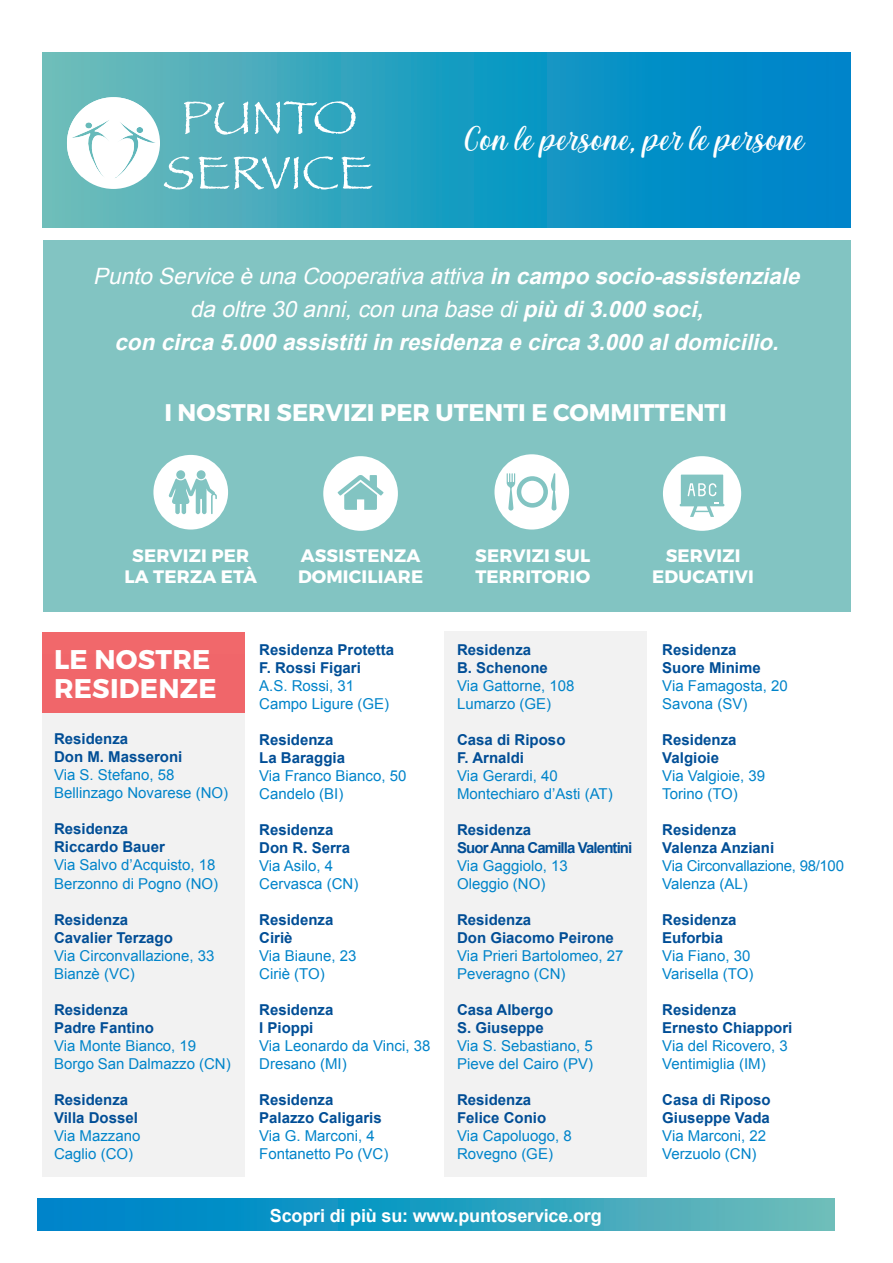
<style>
.page{position:relative;width:893px;height:1263px;background:#fff}
.page>*{position:absolute;margin:0;border:0;box-sizing:border-box;transform-origin:0 0}
.t1{font:italic 37.5px "josephsophia";color:#fff}
.t2{font:700 27px/28.5px "Montserrat";letter-spacing:.01em;color:#fff}
.t3{font:700 24px "Montserrat";color:#fff}
.t4{font:italic 22.5px "Arial";color:#fff}
.t5{font:italic 700 22.5px "Arial";color:#fff}
.t6{font:700 18px "Montserrat";letter-spacing:.01em;color:#fff}
.t7{font:700 18px "Arial";letter-spacing:-.01em;color:#fff}
.t8{font:15px "Arial";color:#0084ca}
.t9{font:700 15px "Arial";color:#014e96}
.t10{font:15px "Arial";letter-spacing:-.02em;color:#0084ca}
.t11{font:700 15px "Arial";letter-spacing:-.06em;color:#014e96}
.s1{font-weight:700}
</style>
<div class="page">
<div style="left:43px;top:240px;width:807px;height:372px;background:#82c4c2"></div>
<svg style="left:43px;top:53px;width:807px;height:174px;background:#1d9ac2"></svg>
<div style="left:444px;top:631px;width:203px;height:546px;background:#f2f2f2"></div>
<div style="left:42px;top:655px;width:203px;height:522px;background:#f2f2f2"></div>
<div style="left:42px;top:632px;width:203px;height:81px;background:#f0666a"></div>
<svg style="left:67px;top:97px;width:305px;height:92px"></svg>
<svg style="left:323px;top:456px;width:75px;height:75px"></svg>
<svg style="left:153px;top:455px;width:75px;height:74px"></svg>
<svg style="left:663px;top:456px;width:78px;height:75px"></svg>
<svg style="left:37px;top:1198px;width:797px;height:33px;background:#269ec1"></svg>
<svg style="left:494px;top:454px;width:75px;height:75px"></svg>
<div style="left:521px;top:481px;width:22px;height:22px;background:#fff;border-radius:50%"></div>
<p class="t1" style="left:462px;top:117px;width:352px">Conlepersone,perlepersone</p>
<p class="t4" style="left:93px;top:261px;width:715px">Punto Service è una Cooperativa attiva <span class="s1">in campo socio-assistenziale</span></p>
<p class="t4" style="left:190px;top:294px;width:521px">da oltre 30 anni,con una base di<span class="s1">più di3.000 soci,</span></p>
<p class="t5" style="left:114px;top:327px;width:672px">con circa 5.000 assistitiin residenza e circa 3.000 aldomicilio.</p>
<p class="t3" style="left:164px;top:397px;width:564px">I NOSTRI SERVIZI PER UTENTI E COMMITTENTI</p>
<p class="t6" style="left:132px;top:544px;width:118px">SERVIZI PER</p>
<p class="t6" style="left:125px;top:566px;width:134px">LA TERZA ETÀ</p>
<p class="t6" style="left:301px;top:544px;width:121px">ASSISTENZA</p>
<p class="t6" style="left:298px;top:566px;width:127px">DOMICILIARE</p>
<p class="t6" style="left:475px;top:544px;width:116px">SERVIZI SUL</p>
<p class="t6" style="left:475px;top:566px;width:116px">TERRITORIO</p>
<p class="t6" style="left:666px;top:544px;width:76px">SERVIZI</p>
<p class="t6" style="left:652px;top:566px;width:103px">EDUCATIVI</p>
<p class="t2" style="left:54px;top:646px;width:164px">LE NOSTRE<br>RESIDENZE</p>
<p class="t9" style="left:54px;top:729px;width:76px">Residenza</p>
<p class="t9" style="left:54px;top:747px;width:130px">Don M. Masseroni</p>
<p class="t8" style="left:54px;top:765px;width:122px">Via S. Stefano, 58</p>
<p class="t8" style="left:54px;top:783px;width:176px">Bellinzago Novarese (NO)</p>
<p class="t9" style="left:54px;top:819px;width:76px">Residenza</p>
<p class="t9" style="left:54px;top:837px;width:112px">Riccardo Bauer</p>
<p class="t8" style="left:54px;top:855px;width:163px">Via Salvo d’Acquisto, 18</p>
<p class="t8" style="left:54px;top:873px;width:166px">Berzonno di Pogno (NO)</p>
<p class="t9" style="left:54px;top:909px;width:76px">Residenza</p>
<p class="t9" style="left:54px;top:927px;width:120px">Cavalier Terzago</p>
<p class="t8" style="left:54px;top:945px;width:162px">Via Circonvallazione, 33</p>
<p class="t8" style="left:54px;top:963px;width:82px">Bianzè (VC)</p>
<p class="t9" style="left:54px;top:999px;width:76px">Residenza</p>
<p class="t9" style="left:54px;top:1017px;width:102px">Padre Fantino</p>
<p class="t8" style="left:54px;top:1035px;width:144px">Via Monte Bianco, 19</p>
<p class="t8" style="left:54px;top:1053px;width:178px">Borgo San Dalmazzo (CN)</p>
<p class="t9" style="left:54px;top:1089px;width:76px">Residenza</p>
<p class="t9" style="left:54px;top:1107px;width:85px">Villa Dossel</p>
<p class="t8" style="left:54px;top:1125px;width:88px">Via Mazzano</p>
<p class="t8" style="left:54px;top:1143px;width:81px">Caglio (CO)</p>
<p class="t9" style="left:259px;top:640px;width:137px">Residenza Protetta</p>
<p class="t9" style="left:259px;top:658px;width:103px">F. Rossi Figari</p>
<p class="t8" style="left:259px;top:676px;width:97px">A.S. Rossi, 31</p>
<p class="t8" style="left:259px;top:694px;width:132px">Campo Ligure (GE)</p>
<p class="t9" style="left:259px;top:730px;width:76px">Residenza</p>
<p class="t9" style="left:259px;top:748px;width:87px">La Baraggia</p>
<p class="t8" style="left:259px;top:766px;width:149px">Via Franco Bianco, 50</p>
<p class="t8" style="left:259px;top:784px;width:86px">Candelo (BI)</p>
<p class="t9" style="left:259px;top:820px;width:76px">Residenza</p>
<p class="t9" style="left:259px;top:838px;width:92px">Don R. Serra</p>
<p class="t8" style="left:259px;top:856px;width:75px">Via Asilo, 4</p>
<p class="t8" style="left:259px;top:874px;width:101px">Cervasca (CN)</p>
<p class="t9" style="left:259px;top:910px;width:76px">Residenza</p>
<p class="t9" style="left:259px;top:928px;width:35px">Ciriè</p>
<p class="t8" style="left:259px;top:946px;width:99px">Via Biaune, 23</p>
<p class="t8" style="left:259px;top:964px;width:67px">Ciriè (TO)</p>
<p class="t9" style="left:259px;top:1000px;width:76px">Residenza</p>
<p class="t9" style="left:259px;top:1018px;width:56px">I Pioppi</p>
<p class="t8" style="left:259px;top:1036px;width:173px">Via Leonardo da Vinci, 38</p>
<p class="t8" style="left:259px;top:1054px;width:89px">Dresano (MI)</p>
<p class="t9" style="left:259px;top:1090px;width:76px">Residenza</p>
<p class="t9" style="left:259px;top:1108px;width:124px">Palazzo Caligaris</p>
<p class="t8" style="left:259px;top:1126px;width:117px">Via G. Marconi, 4</p>
<p class="t8" style="left:259px;top:1144px;width:131px">Fontanetto Po (VC)</p>
<p class="t9" style="left:457px;top:640px;width:76px">Residenza</p>
<p class="t9" style="left:457px;top:658px;width:92px">B. Schenone</p>
<p class="t8" style="left:457px;top:676px;width:119px">Via Gattorne, 108</p>
<p class="t8" style="left:457px;top:694px;width:96px">Lumarzo (GE)</p>
<p class="t9" style="left:457px;top:730px;width:110px">Casa di Riposo</p>
<p class="t9" style="left:457px;top:748px;width:68px">F. Arnaldi</p>
<p class="t8" style="left:457px;top:766px;width:102px">Via Gerardi, 40</p>
<p class="t8" style="left:457px;top:784px;width:157px">Montechiaro d’Asti (AT)</p>
<p class="t9" style="left:457px;top:820px;width:76px">Residenza</p>
<p class="t11" style="left:457px;top:838px;width:177px">Suor Anna Camilla Valentini</p>
<p class="t8" style="left:457px;top:856px;width:112px">Via Gaggiolo, 13</p>
<p class="t8" style="left:457px;top:874px;width:90px">Oleggio (NO)</p>
<p class="t9" style="left:457px;top:910px;width:76px">Residenza</p>
<p class="t9" style="left:457px;top:928px;width:158px">Don Giacomo Peirone</p>
<p class="t8" style="left:457px;top:946px;width:168px">Via Prieri Bartolomeo, 27</p>
<p class="t8" style="left:457px;top:964px;width:110px">Peveragno (CN)</p>
<p class="t9" style="left:457px;top:1000px;width:98px">Casa Albergo</p>
<p class="t9" style="left:457px;top:1018px;width:88px">S. Giuseppe</p>
<p class="t8" style="left:457px;top:1036px;width:137px">Via S. Sebastiano, 5</p>
<p class="t8" style="left:457px;top:1054px;width:137px">Pieve del Cairo (PV)</p>
<p class="t9" style="left:457px;top:1090px;width:76px">Residenza</p>
<p class="t9" style="left:457px;top:1108px;width:91px">Felice Conio</p>
<p class="t8" style="left:457px;top:1126px;width:116px">Via Capoluogo, 8</p>
<p class="t8" style="left:457px;top:1144px;width:97px">Rovegno (GE)</p>
<p class="t7" style="left:270px;top:1204px;width:333px">Scopri di più su: www.puntoservice.org</p>
<p class="t9" style="left:662px;top:640px;width:76px">Residenza</p>
<p class="t9" style="left:662px;top:658px;width:100px">Suore Minime</p>
<p class="t8" style="left:662px;top:676px;width:127px">Via Famagosta, 20</p>
<p class="t8" style="left:662px;top:694px;width:87px">Savona (SV)</p>
<p class="t9" style="left:662px;top:730px;width:76px">Residenza</p>
<p class="t9" style="left:662px;top:748px;width:58px">Valgioie</p>
<p class="t8" style="left:662px;top:766px;width:104px">Via Valgioie, 39</p>
<p class="t8" style="left:662px;top:784px;width:77px">Torino (TO)</p>
<p class="t9" style="left:662px;top:820px;width:76px">Residenza</p>
<p class="t9" style="left:662px;top:838px;width:113px">Valenza Anziani</p>
<p class="t10" style="left:662px;top:856px;width:183px">Via Circonvallazione, 98/100</p>
<p class="t8" style="left:662px;top:874px;width:87px">Valenza (AL)</p>
<p class="t9" style="left:662px;top:910px;width:76px">Residenza</p>
<p class="t9" style="left:662px;top:928px;width:62px">Euforbia</p>
<p class="t8" style="left:662px;top:946px;width:90px">Via Fiano, 30</p>
<p class="t8" style="left:662px;top:964px;width:93px">Varisella (TO)</p>
<p class="t9" style="left:662px;top:1000px;width:76px">Residenza</p>
<p class="t9" style="left:662px;top:1018px;width:132px">Ernesto Chiappori</p>
<p class="t8" style="left:662px;top:1036px;width:127px">Via del Ricovero, 3</p>
<p class="t8" style="left:662px;top:1054px;width:105px">Ventimiglia (IM)</p>
<p class="t9" style="left:662px;top:1090px;width:110px">Casa di Riposo</p>
<p class="t9" style="left:662px;top:1108px;width:109px">Giuseppe Vada</p>
<p class="t8" style="left:662px;top:1126px;width:105px">Via Marconi, 22</p>
<p class="t8" style="left:662px;top:1144px;width:96px">Verzuolo (CN)</p>
</div>
